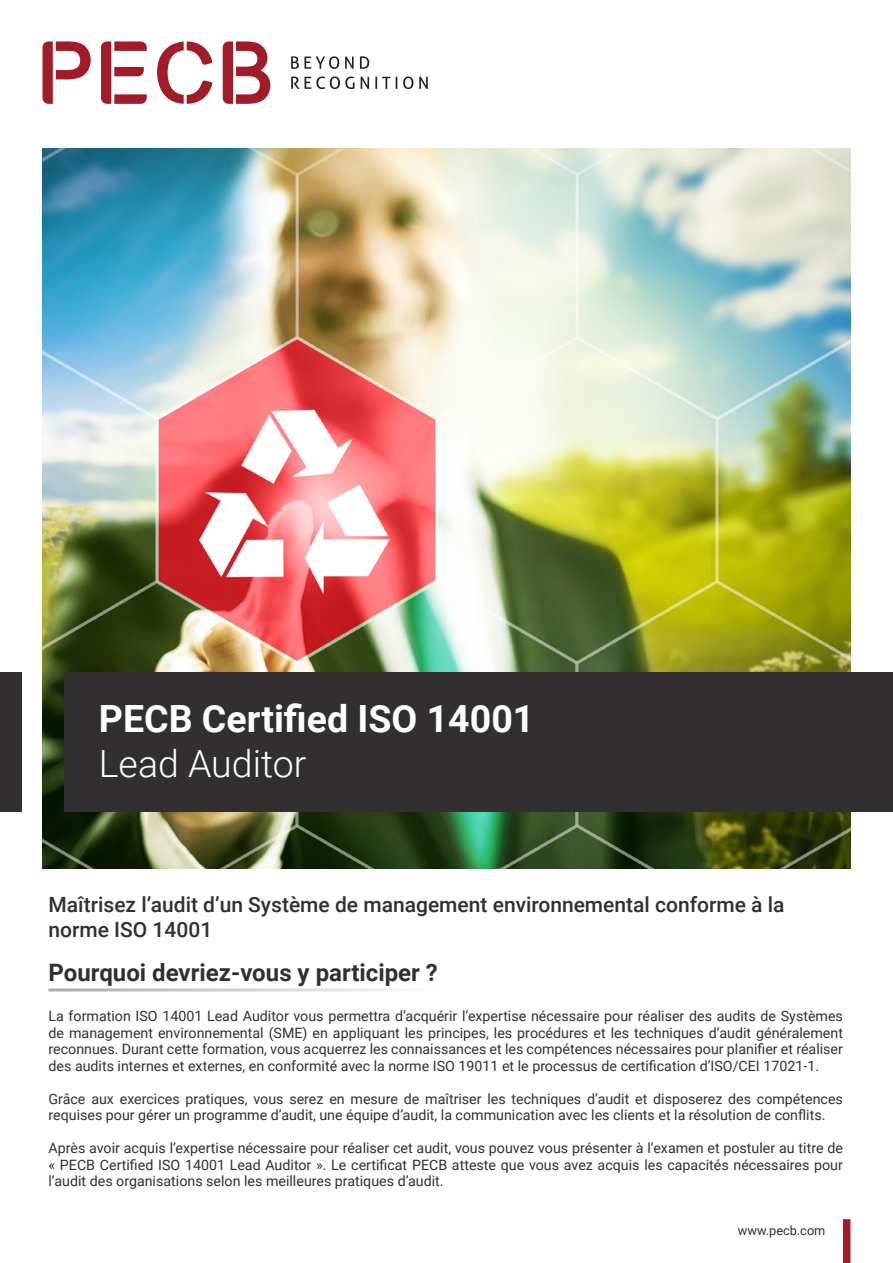
<style>
.page{position:relative;width:893px;height:1263px;background:#fff}
.page>*{position:absolute;margin:0;border:0;box-sizing:border-box;transform-origin:0 0}
.t1{font:700 37.5px "Roboto";color:#fff}
.t2{font:300 37.5px "Roboto";color:#fff}
.t3{font:700 24px "Roboto";color:#312f30}
.t4{font:500 21px/25.2px "Roboto";color:#312f30}
.t5{font:14.25px/16.5px "Roboto";color:#312f30;text-align:justify}
.Bullet_Points{font:12.75px "Roboto";color:#312f30}
</style>
<div class="page">
<img style="left:43px;top:149px;width:807px;height:719px">
<div style="left:65px;top:672px;width:828px;height:139px;background:#312f30"></div>
<div style="left:0;top:672px;width:21px;height:139px;background:#312f30"></div>
<div style="left:843px;top:1219px;width:7px;height:44px;background:#a11e29"></div>
<svg style="left:43px;top:41px;width:48px;height:63px"></svg>
<svg style="left:101px;top:41px;width:46px;height:63px"></svg>
<svg style="left:157px;top:41px;width:55px;height:63px"></svg>
<svg style="left:223px;top:41px;width:47px;height:63px"></svg>
<svg style="left:291px;top:56px;width:48px;height:13px"></svg>
<svg style="left:345px;top:57px;width:9px;height:12px"></svg>
<svg style="left:360px;top:56px;width:9px;height:13px"></svg>
<svg style="left:291px;top:77px;width:8px;height:12px"></svg>
<svg style="left:305px;top:77px;width:49px;height:12px"></svg>
<svg style="left:361px;top:77px;width:8px;height:12px"></svg>
<svg style="left:375px;top:77px;width:15px;height:12px"></svg>
<svg style="left:396px;top:77px;width:1px;height:12px"></svg>
<svg style="left:403px;top:77px;width:10px;height:12px"></svg>
<svg style="left:419px;top:77px;width:9px;height:12px"></svg>
<p class="t1" style="left:99px;top:693px;width:437px">PECB Certified ISO 14001</p>
<p class="t2" style="left:99px;top:738px;width:209px">Lead Auditor</p>
<p class="t4" style="left:49px;top:891px;width:738px">Maîtrisez l’audit d’un Système de management environnemental conforme à la norme ISO 14001</p>
<p class="t3" style="left:49px;top:956px;width:391px">Pourquoi devriez-vous y participer ?</p>
<p class="t5" style="left:49px;top:1007px;width:796px">La formation ISO 14001 Lead Auditor vous permettra d’acquérir l’expertise nécessaire pour réaliser des audits de Systèmes de management environnemental (SME) en appliquant les principes, les procédures et les techniques d’audit généralement reconnues. Durant cette formation, vous acquerrez les connaissances et les compétences nécessaires pour planifier et réaliser des audits internes et externes, en conformité avec la norme ISO 19011 et le processus de certification d’ISO/CEI 17021-1.</p>
<p class="t5" style="left:49px;top:1090px;width:796px">Grâce aux exercices pratiques, vous serez en mesure de maîtriser les techniques d’audit et disposerez des compétences requises pour gérer un programme d’audit, une équipe d’audit, la communication avec les clients et la résolution de conflits.</p>
<p class="t5" style="left:49px;top:1139px;width:796px">Après avoir acquis l’expertise nécessaire pour réaliser cet audit, vous pouvez vous présenter à l’examen et postuler au titre de « PECB Certified ISO 14001 Lead Auditor ». Le certificat PECB atteste que vous avez acquis les capacités nécessaires pour l’audit des organisations selon les meilleures pratiques d’audit.</p>
<p class="Bullet_Points" style="left:738px;top:1221px;width:89px">www.pecb.com</p>
</div>
